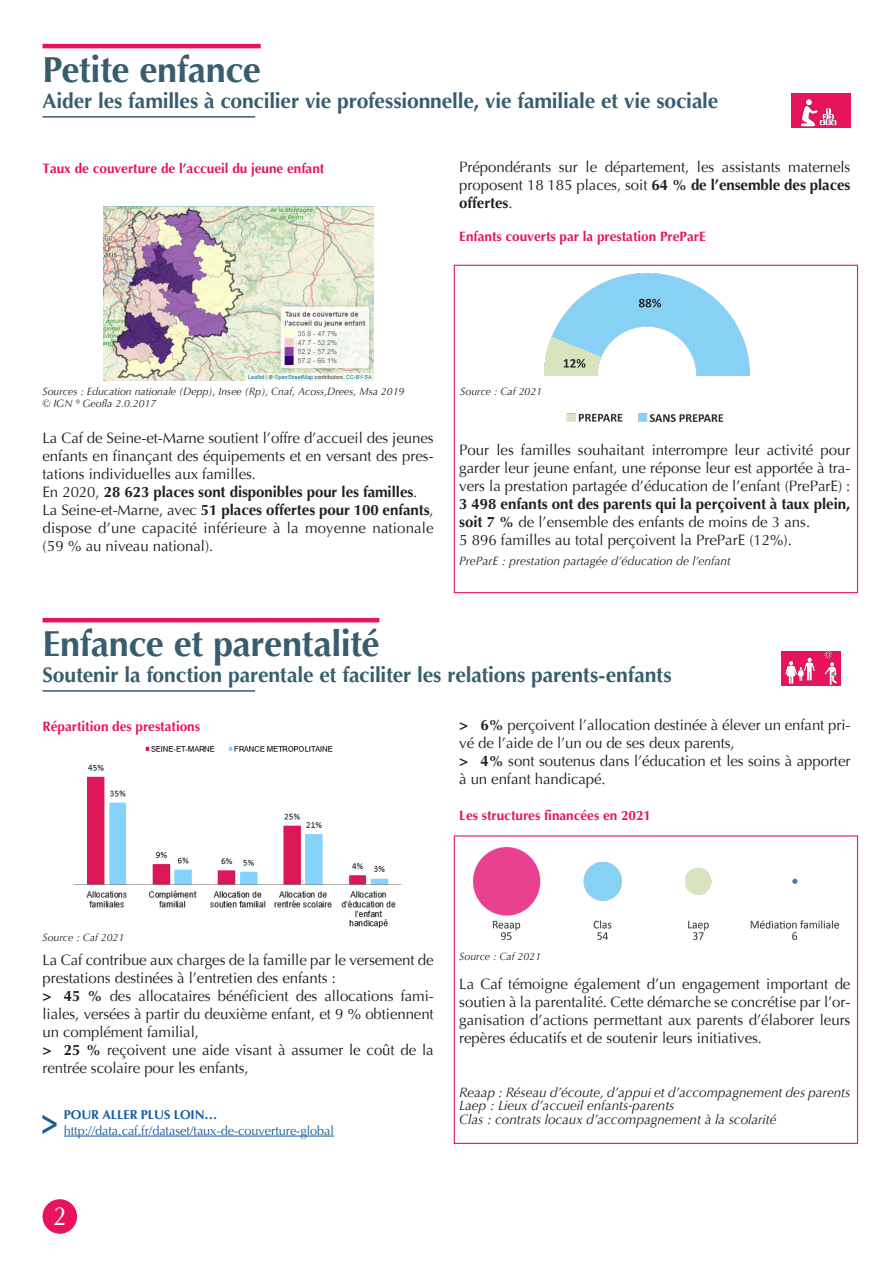
<style>
.page{position:relative;width:893px;height:1263px;background:#fff}
.page>*{position:absolute;margin:0;border:0;box-sizing:border-box;transform-origin:0 0}
.Aller_plus_loin{font:700 37.2px "Optima";color:#175d9e;scale:.75 1}
.Titre{font:700 36px "Optima";letter-spacing:-.01em;color:#375d6e}
.t1{font:26.4px "CG Omega";color:#fff;scale:.91 1}
.Titre_1{font:700 21px "Optima";letter-spacing:-.01em;color:#375d6e}
.texte_courant_1_av{font:15px/18px "Optima";letter-spacing:-.005em;color:#231f20;text-align:justify}
.Texte_courant_0av{font:15px/18px "Optima";letter-spacing:-.005em;color:#231f20}
.texte_courant_1_av-2{font:700 15px "Optima";letter-spacing:-.005em;color:#231f20}
.texte_courant_1_av-3{font:italic 13.5px "Optima";letter-spacing:-.005em;color:#231f20}
.titre_cartes_Graphes{font:700 13.5px "Optima";color:#e7135b}
.Lien{font:12.75px "Optima";letter-spacing:-.005em;color:#175d9e}
.Aller_plus_loin-2{font:700 12.75px "Optima";letter-spacing:-.005em;color:#175d9e}
.t2{font:italic 12px "Optima";color:#231f20}
.Source_tableau_Carte{font:italic 10.5px "Optima";color:#231f20}
.s1{font-weight:700}
.s2{font-weight:400}
</style>
<div class="page">
<div style="left:43px;top:1199px;width:34px;height:35px;background:#e7135b;border-radius:50%"></div>
<hr style="left:43px;top:44px;width:218px;height:4px;background:#e7135b">
<hr style="left:43px;top:116px;width:212px;height:2px;background:#375d6e">
<img style="left:791px;top:93px;width:59px;height:34px">
<hr style="left:43px;top:618px;width:336px;height:4px;background:#e7135b">
<hr style="left:43px;top:690px;width:212px;height:2px;background:#375d6e">
<svg style="left:781px;top:651px;width:60px;height:1px"></svg>
<div style="left:781px;top:652px;width:60px;height:34px;background:#e7135b"></div>
<img style="left:785px;top:652px;width:53px;height:33px">
<img style="left:103px;top:207px;width:270px;height:173px">
<div style="left:454px;top:265px;width:404px;height:328px;border:1px solid #e7185c"></div>
<div style="left:454px;top:835px;width:404px;height:309px;border:1px solid #e7185c"></div>
<img style="left:73px;top:746px;width:329px;height:182px">
<hr style="left:64px;top:1136px;width:270px;height:1px;background:#175d9e">
<img style="left:545px;top:273px;width:205px;height:149px">
<img style="left:473px;top:848px;width:365px;height:91px">
<p class="Titre" style="left:43px;top:50px;width:220px">Petite enfance</p>
<p class="Titre_1" style="left:43px;top:88px;width:677px">Aider les familles à concilier vie professionnelle, vie familiale et vie sociale</p>
<p class="titre_cartes_Graphes" style="left:43px;top:161px;width:283px">Taux de couverture de l’accueil du jeune enfant</p>
<p class="texte_courant_1_av" style="left:459px;top:158px;width:393px">Prépondérants sur le département, les assistants maternels proposent 18 185 places, soit <span class="s1">64 % de l’ensemble des places offertes</span>.</p>
<p class="titre_cartes_Graphes" style="left:459px;top:229px;width:248px">Enfants couverts par la prestation PreParE</p>
<p class="Source_tableau_Carte" style="left:43px;top:385px;width:363px">Sources : Education nationale (Depp), Insee (Rp), Cnaf, Acoss,Drees, Msa 2019</p>
<p class="Source_tableau_Carte" style="left:43px;top:398px;width:115px">© IGN ® Geofla 2.0.2017</p>
<p class="texte_courant_1_av" style="left:43px;top:429px;width:393px">La Caf de Seine-et-Marne soutient l’offre d’accueil des jeunes</p>
<p class="texte_courant_1_av" style="left:43px;top:447px;width:393px">enfants en finançant des équipements et en versant des pres&shy;tations individuelles aux familles.</p>
<p class="texte_courant_1_av-2" style="left:43px;top:484px;width:376px"><span class="s2">En 2020,</span> 28 623 places sont disponibles pour les familles<span class="s2">.</span></p>
<p class="texte_courant_1_av" style="left:43px;top:501px;width:393px">La Seine-et-Marne, avec <span class="s1">51 places offertes pour 100 enfants</span>, dispose d’une capacité inférieure à la moyenne nationale (59 % au niveau national).</p>
<p class="Source_tableau_Carte" style="left:460px;top:385px;width:83px">Source : Caf 2021</p>
<p class="texte_courant_1_av" style="left:459px;top:441px;width:393px">Pour les familles souhaitant interrompre leur activité pour garder leur jeune enfant, une réponse leur est apportée à tra&shy;vers la prestation partagée d’éducation de l’enfant (PreParE) :<br><span class="s1">3 498 enfants ont des parents qui la perçoivent à taux plein, soit 7 %</span> de l’ensemble des enfants de moins de 3 ans.</p>
<p class="texte_courant_1_av" style="left:459px;top:531px;width:334px">5 896 familles au total perçoivent la PreParE (12%).</p>
<p class="t2" style="left:459px;top:554px;width:273px">PreParE : prestation partagée d’éducation de l’enfant</p>
<p class="Titre" style="left:43px;top:624px;width:338px">Enfance et parentalité</p>
<p class="Titre_1" style="left:43px;top:663px;width:630px">Soutenir la fonction parentale et faciliter les relations parents-enfants</p>
<p class="titre_cartes_Graphes" style="left:43px;top:719px;width:159px">Répartition des prestations</p>
<p class="Texte_courant_0av" style="left:459px;top:716px;width:393px"><span class="s1">&gt; 6%</span> perçoivent l’allocation destinée à élever un enfant pri&shy;vé de l’aide de l’un ou de ses deux parents,</p>
<p class="Texte_courant_0av" style="left:459px;top:752px;width:393px"><span class="s1">&gt; 4%</span> sont soutenus dans l’éducation et les soins à apporter à un enfant handicapé.</p>
<p class="titre_cartes_Graphes" style="left:459px;top:808px;width:193px">Les structures financées en 2021</p>
<p class="Source_tableau_Carte" style="left:43px;top:931px;width:83px">Source : Caf 2021</p>
<p class="Texte_courant_0av" style="left:43px;top:951px;width:393px">La Caf contribue aux charges de la famille par le versement de</p>
<p class="Texte_courant_0av" style="left:43px;top:969px;width:295px">prestations destinées à l’entretien des enfants :</p>
<p class="Texte_courant_0av" style="left:43px;top:987px;width:393px;text-align:justify"><span class="s1">&gt; 45 %</span> des allocataires bénéficient des allocations fami&shy;liales, versées à partir du deuxième enfant, et 9 % obtiennent un complément familial,</p>
<p class="Texte_courant_0av" style="left:43px;top:1041px;width:393px"><span class="s1">&gt; 25 %</span> reçoivent une aide visant à assumer le coût de la rentrée scolaire pour les enfants,</p>
<p class="Aller_plus_loin" style="left:41px;top:1101px;width:24px">&gt;</p>
<p class="Aller_plus_loin-2" style="left:64px;top:1108px;width:155px">POUR ALLER PLUS LOIN…</p>
<p class="Lien" style="left:64px;top:1123px;width:272px">http://data.caf.fr/dataset/taux-de-couverture-global</p>
<p class="Source_tableau_Carte" style="left:459px;top:951px;width:83px">Source : Caf 2021</p>
<p class="texte_courant_1_av" style="left:459px;top:975px;width:393px">La Caf témoigne également d’un engagement important de soutien à la parentalité. Cette démarche se concrétise par l’or&shy;ganisation d’actions permettant aux parents d’élaborer leurs repères éducatifs et de soutenir leurs initiatives.</p>
<p class="texte_courant_1_av-3" style="left:459px;top:1085px;width:393px">Reaap : Réseau d’écoute, d’appui et d’accompagnement des parents</p>
<p class="texte_courant_1_av-3" style="left:459px;top:1098px;width:217px">Laep : Lieux d’accueil enfants-parents</p>
<p class="texte_courant_1_av-3" style="left:459px;top:1111px;width:319px">Clas : contrats locaux d’accompagnement à la scolarité</p>
<p class="t1" style="left:53px;top:1200px;width:16px">2</p>
</div>
